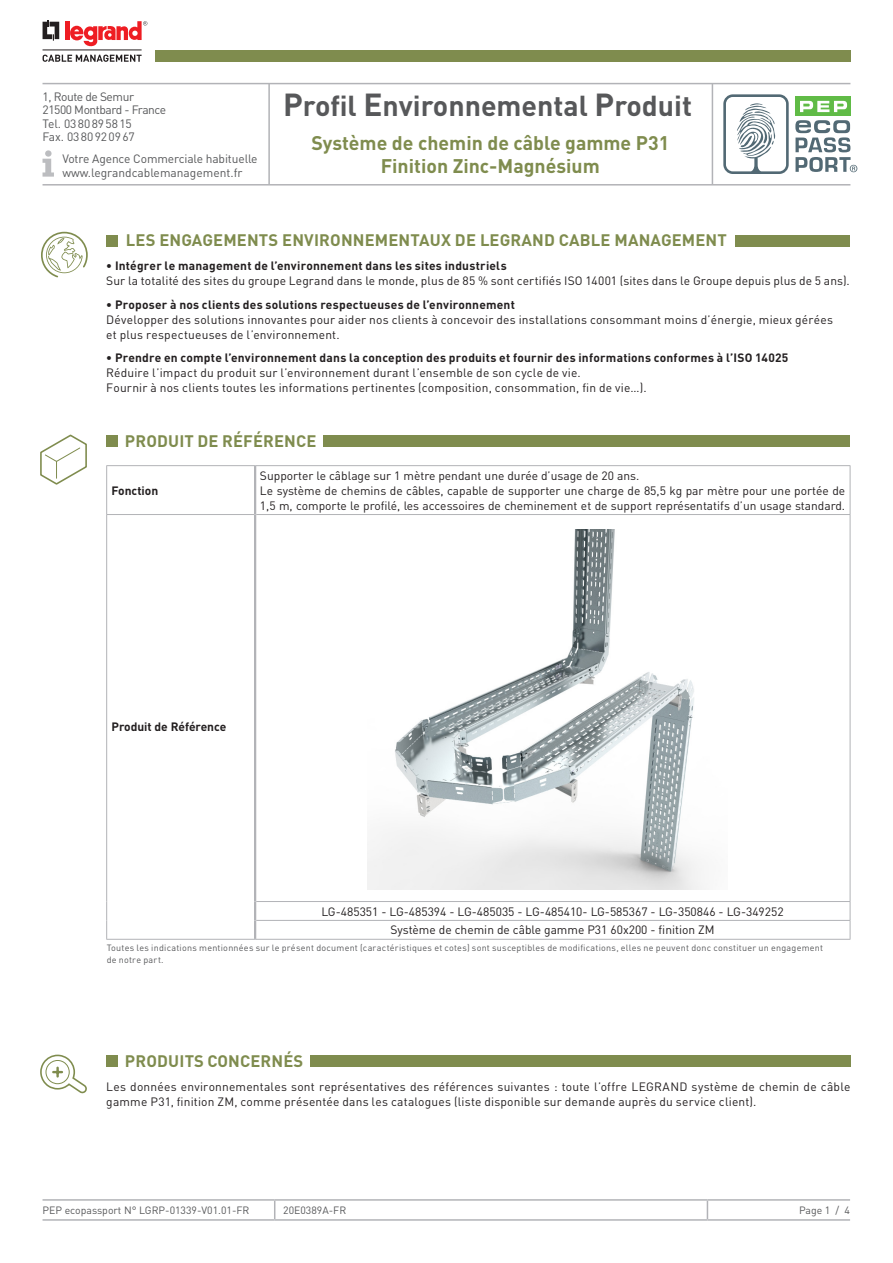
<style>
.page{position:relative;width:893px;height:1263px;background:#fff}
.page>*{position:absolute;margin:0;border:0;box-sizing:border-box;transform-origin:0 0}
.t1{font:700 28.5px "DIN Pro";color:#57585a}
.t2{font:700 19.5px/22.5px "DIN Pro";color:#7f8c4e;text-align:center}
.t3{font:700 16.5px "DIN Pro";letter-spacing:.01em;color:#7f8c4e}
.t4{font:12px/15px "DIN Pro";letter-spacing:.015em;color:#231f20}
.t5{font:700 12px "DIN Pro";letter-spacing:.015em;color:#231f20}
.t6{font:12px/13.5px "DIN Pro";letter-spacing:-.035em;color:#57585a}
.t7{font:12px/13.5px "DIN Pro";letter-spacing:-.01em;color:#57585a}
.t8{font:10.5px "DIN Pro";color:#57585a}
.t9{font:9px/12px "DIN Pro";letter-spacing:.025em;color:#57585a}
.s1{font-size:31.5px}
</style>
<div class="page">
<hr style="left:43px;top:1199px;width:232px;height:2px;background:#b2b3b7">
<hr style="left:275px;top:1199px;width:432px;height:2px;background:#b2b3b7">
<svg style="left:274px;top:1201px;width:1px;height:18px"></svg>
<hr style="left:707px;top:1199px;width:143px;height:2px;background:#b2b3b7">
<svg style="left:707px;top:1201px;width:1px;height:18px"></svg>
<hr style="left:43px;top:1219px;width:232px;height:2px;background:#b2b3b7">
<hr style="left:275px;top:1219px;width:432px;height:2px;background:#b2b3b7">
<hr style="left:707px;top:1219px;width:143px;height:2px;background:#b2b3b7">
<div style="left:795px;top:97px;width:56px;height:19px;background:#60bb46"></div>
<svg style="left:800px;top:101px;width:47px;height:11px"></svg>
<svg style="left:723px;top:94px;width:66px;height:80px"></svg>
<svg style="left:795px;top:120px;width:62px;height:52px"></svg>
<hr style="left:43px;top:83px;width:807px;height:1px;background:#b2b3b7">
<hr style="left:43px;top:184px;width:807px;height:2px;background:#b2b3b7">
<hr style="left:268px;top:84px;width:2px;height:100px;background:#b2b3b7">
<hr style="left:712px;top:84px;width:1px;height:100px;background:#b2b3b7">
<div style="left:155px;top:50px;width:695px;height:12px;background:#7f8c4e"></div>
<svg style="left:43px;top:150px;width:11px;height:27px"></svg>
<svg style="left:41px;top:232px;width:47px;height:45px"></svg>
<div style="left:106px;top:235px;width:12px;height:11px;background:#7f8c4e"></div>
<div style="left:735px;top:235px;width:114px;height:11px;background:#7f8c4e"></div>
<svg style="left:43px;top:55px;width:99px;height:7px"></svg>
<svg style="left:43px;top:20px;width:16px;height:21px"></svg>
<hr style="left:65px;top:21px;width:4px;height:19px;background:#ee1d23">
<svg style="left:70px;top:21px;width:77px;height:26px"></svg>
<hr style="left:43px;top:50px;width:99px;height:1px;background:#231f20">
<div style="left:106px;top:1055px;width:12px;height:12px;background:#7f8c4e"></div>
<div style="left:310px;top:1055px;width:540px;height:12px;background:#7f8c4e"></div>
<div style="left:106px;top:435px;width:12px;height:12px;background:#7f8c4e"></div>
<div style="left:323px;top:435px;width:527px;height:12px;background:#7f8c4e"></div>
<hr style="left:106px;top:465px;width:149px;height:1px;background:#b2b3b7">
<hr style="left:106px;top:466px;width:1px;height:48px;background:#b2b3b7">
<hr style="left:106px;top:514px;width:148px;height:1px;background:#b2b3b7">
<hr style="left:106px;top:515px;width:1px;height:386px;background:#b2b3b7">
<svg style="left:106px;top:901px;width:1px;height:38px"></svg>
<hr style="left:106px;top:939px;width:149px;height:1px;background:#b2b3b7">
<hr style="left:255px;top:939px;width:595px;height:1px;background:#b2b3b7">
<hr style="left:255px;top:465px;width:595px;height:1px;background:#b2b3b7">
<hr style="left:850px;top:466px;width:1px;height:48px;background:#b2b3b7">
<hr style="left:256px;top:514px;width:594px;height:1px;background:#b2b3b7">
<hr style="left:850px;top:515px;width:1px;height:386px;background:#b2b3b7">
<hr style="left:256px;top:901px;width:594px;height:1px;background:#b2b3b7">
<hr style="left:256px;top:920px;width:594px;height:1px;background:#b2b3b7">
<svg style="left:850px;top:902px;width:1px;height:37px"></svg>
<hr style="left:254px;top:466px;width:2px;height:48px;background:#b2b3b7">
<hr style="left:254px;top:514px;width:2px;height:387px;background:#b2b3b7">
<svg style="left:254px;top:901px;width:2px;height:38px"></svg>
<img style="left:368px;top:529px;width:338px;height:360px">
<svg style="left:40px;top:434px;width:47px;height:51px"></svg>
<svg style="left:40px;top:1054px;width:47px;height:39px"></svg>
<p class="t6" style="left:43px;top:89px;width:125px">1, Route de Semur<br>21500 Montbard - France<br>Tel. 0380895815<br>Fax. 0380920967</p>
<p class="t7" style="left:62px;top:152px;width:197px">Votre Agence Commerciale habituelle www.legrandcablemanagement.fr</p>
<h1 class="t1" style="left:283px;top:86px;width:410px"><span class="s1">P</span>rofil <span class="s1">E</span>nvironnemental <span class="s1">P</span>roduit</h1>
<h2 class="t2" style="left:311px;top:131px;width:359px">Système de chemin de câble gamme P31<br>Finition Zinc-Magnésium</h2>
<h3 class="t3" style="left:126px;top:229px;width:603px">LES ENGAGEMENTS ENVIRONNEMENTAUX DE LEGRAND CABLE MANAGEMENT</h3>
<p class="t5" style="left:106px;top:257px;width:402px">• Intégrer le management de l’environnement dans les sites industriels</p>
<p class="t4" style="left:106px;top:273px;width:745px">Sur la totalité des sites du groupe Legrand dans le monde, plus de 85 % sont certifiés ISO 14001 (sites dans le Groupe depuis plus de 5 ans).</p>
<p class="t5" style="left:106px;top:296px;width:410px">• Proposer à nos clients des solutions respectueuses de l’environnement</p>
<p class="t4" style="left:106px;top:311px;width:728px">Développer des solutions innovantes pour aider nos clients à concevoir des installations consommant moins d’énergie, mieux gérées et plus respectueuses de l’environnement.</p>
<p class="t5" style="left:106px;top:349px;width:684px">• Prendre en compte l’environnement dans la conception des produits et fournir des informations conformes à l’ISO 14025</p>
<p class="t4" style="left:106px;top:365px;width:542px">Réduire l’impact du produit sur l’environnement durant l’ensemble de son cycle de vie.<br>Fournir à nos clients toutes les informations pertinentes (composition, consommation, fin de vie…).</p>
<p class="t3" style="left:125px;top:430px;width:193px">PRODUIT DE RÉFÉRENCE</p>
<p class="t5" style="left:112px;top:482px;width:48px">Fonction</p>
<p class="t4" style="left:260px;top:467px;width:381px">Supporter le câblage sur 1 mètre pendant une durée d’usage de 20 ans.</p>
<p class="t4" style="left:260px;top:482px;width:587px">Le système de chemins de câbles, capable de supporter une charge de 85,5 kg par mètre pour une portée de<br>1,5 m, comporte le profilé, les accessoires de cheminement et de support représentatifs d’un usage standard.</p>
<p class="t5" style="left:112px;top:719px;width:116px">Produit de Référence</p>
<p class="t4" style="left:322px;top:903px;width:464px">LG-485351 - LG-485394 - LG-485035 - LG-485410- LG-585367 - LG-350846 - LG-349252</p>
<p class="t4" style="left:390px;top:922px;width:326px">Système de chemin de câble gamme P31 60x200 - finition ZM</p>
<p class="t9" style="left:107px;top:941px;width:718px">Toutes les indications mentionnées sur le présent document (caractéristiques et cotes) sont susceptibles de modifications, elles ne peuvent donc constituer un engagement de notre part.</p>
<p class="t3" style="left:125px;top:1050px;width:180px">PRODUITS CONCERNÉS</p>
<p class="t4" style="left:106px;top:1078px;width:746px">Les données environnementales sont représentatives des références suivantes : toute l’offre LEGRAND système de chemin de câble gamme P31, finition ZM, comme présentée dans les catalogues (liste disponible sur demande auprès du service client).</p>
<p class="t8" style="left:43px;top:1203px;width:208px">PEP ecopassport N° LGRP-01339-V01.01-FR</p>
<p class="t8" style="left:283px;top:1203px;width:65px">20E0389A-FR</p>
<p class="t8" style="left:799px;top:1203px;width:53px">Page 1 / 4</p>
</div>
